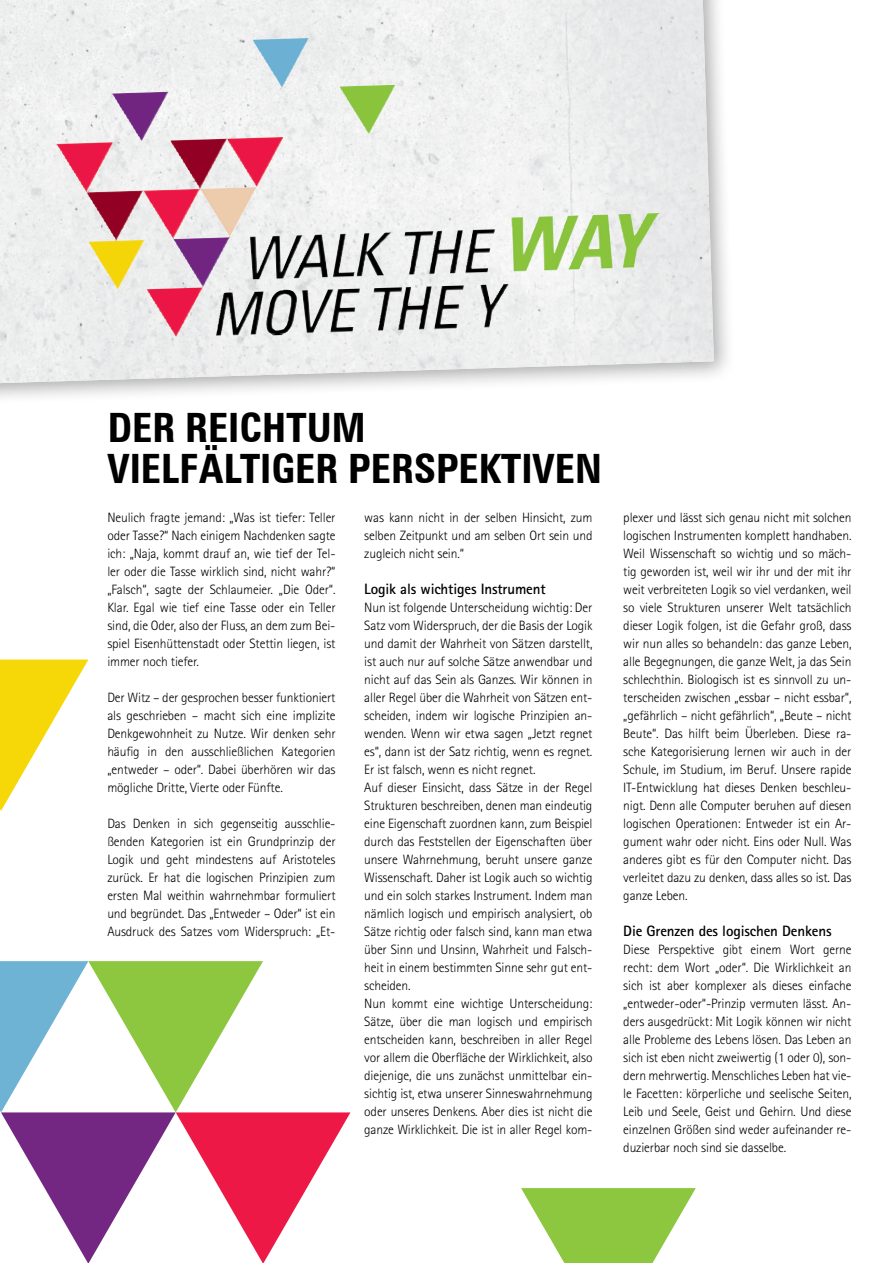
<style>
.page{position:relative;width:893px;height:1263px;background:#fff}
.page>*{position:absolute;margin:0;border:0;box-sizing:border-box;transform-origin:0 0}
.t1{font:700 condensed 40.5px/40.5px "Zurich BT";color:#000}
.t2{font:700 15px "Rotis Sans Serif Std";letter-spacing:-.01em;color:#000}
.t3{font:300 13.5px/18px "Rotis Sans Serif Std";letter-spacing:-.01em;color:#000;text-align:justify}
</style>
<div class="page">
<svg style="left:521px;top:1188px;width:175px;height:75px"></svg>
<svg style="left:0;top:659px;width:88px;height:152px"></svg>
<svg style="left:0;top:961px;width:350px;height:302px"></svg>
<div style="left:0;top:0;width:736px;height:406px;background:#000;opacity:.33"></div>
<img style="left:0;top:0;width:714px;height:383px">
<img style="left:112px;top:38px;width:284px;height:96px">
<h1 class="t1" style="left:107px;top:407px;width:496px">DER REICHTUM<br>VIELFÄLTIGER PERSPEKTIVEN</h1>
<p class="t3" style="left:107px;top:509px;width:230px">Neulich fragte jemand: „Was ist tiefer: Teller oder Tasse?“ Nach einigem Nachdenken sagte ich: „Naja, kommt drauf an, wie tief der Tel&shy;ler oder die Tasse wirklich sind, nicht wahr?“ „Falsch“, sagte der Schlaumeier. „Die Oder“.<br>Klar. Egal wie tief eine Tasse oder ein Teller sind, die Oder, also der Fluss, an dem zum Bei&shy;spiel Eisenhüttenstadt oder Stettin liegen, ist immer noch tiefer.</p>
<p class="t3" style="left:107px;top:689px;width:230px">Der Witz – der gesprochen besser funktioniert als geschrieben – macht sich eine implizite Denkgewohnheit zu Nutze. Wir denken sehr häufig in den ausschließlichen Kategorien „entweder – oder“. Dabei überhören wir das mögliche Dritte, Vierte oder Fünfte.</p>
<p class="t3" style="left:107px;top:815px;width:230px">Das Denken in sich gegenseitig ausschlie&shy;ßenden Kategorien ist ein Grundprinzip der Logik und geht mindestens auf Aristoteles zurück. Er hat die logischen Prinzipien zum ersten Mal weithin wahrnehmbar formuliert und begründet. Das „Entweder – Oder“ ist ein Ausdruck des Satzes vom Widerspruch: „Et-</p>
<p class="t3" style="left:364px;top:509px;width:230px">was kann nicht in der selben Hinsicht, zum selben Zeitpunkt und am selben Ort sein und zugleich nicht sein.“</p>
<p class="t2" style="left:364px;top:579px;width:183px">Logik als wichtiges Instrument</p>
<p class="t3" style="left:364px;top:599px;width:230px;text-align:left">Nun ist folgende Unterscheidung wichtig: Der Satz vom Widerspruch, der die Basis der Logik und damit der Wahrheit von Sätzen darstellt, ist auch nur auf solche Sätze anwendbar und nicht auf das Sein als Ganzes. Wir können in aller Regel über die Wahrheit von Sätzen ent&shy;scheiden, indem wir logische Prinzipien an&shy;wenden. Wenn wir etwa sagen „Jetzt regnet es“, dann ist der Satz richtig, wenn es regnet.<br>Er ist falsch, wenn es nicht regnet.<br>Auf dieser Einsicht, dass Sätze in der Regel Strukturen beschreiben, denen man eindeutig eine Eigenschaft zuordnen kann, zum Beispiel durch das Feststellen der Eigenschaften über unsere Wahrnehmung, beruht unsere ganze Wissenschaft. Daher ist Logik auch so wichtig und ein solch starkes Instrument. Indem man nämlich logisch und empirisch analysiert, ob Sätze richtig oder falsch sind, kann man etwa über Sinn und Unsinn, Wahrheit und Falsch&shy;heit in einem bestimmten Sinne sehr gut ent&shy;scheiden.<br>Nun kommt eine wichtige Unterscheidung:<br>Sätze, über die man logisch und empirisch entscheiden kann, beschreiben in aller Regel vor allem die Oberfläche der Wirklichkeit, also diejenige, die uns zunächst unmittelbar ein&shy;sichtig ist, etwa unserer Sinneswahrnehmung oder unseres Denkens. Aber dies ist nicht die ganze Wirklichkeit. Die ist in aller Regel kom-</p>
<p class="t3" style="left:623px;top:509px;width:230px">plexer und lässt sich genau nicht mit solchen logischen Instrumenten komplett handhaben.<br>Weil Wissenschaft so wichtig und so mäch&shy;tig geworden ist, weil wir ihr und der mit ihr weit verbreiteten Logik so viel verdanken, weil so viele Strukturen unserer Welt tatsächlich dieser Logik folgen, ist die Gefahr groß, dass wir nun alles so behandeln: das ganze Leben, alle Begegnungen, die ganze Welt, ja das Sein schlechthin. Biologisch ist es sinnvoll zu un&shy;terscheiden zwischen „essbar – nicht essbar“, „gefährlich – nicht gefährlich“, „Beute – nicht Beute“. Das hilft beim Überleben. Diese ra&shy;sche Kategorisierung lernen wir auch in der Schule, im Studium, im Beruf. Unsere rapide IT-Entwicklung hat dieses Denken beschleu&shy;nigt. Denn alle Computer beruhen auf diesen logischen Operationen: Entweder ist ein Ar&shy;gument wahr oder nicht. Eins oder Null. Was anderes gibt es für den Computer nicht. Das verleitet dazu zu denken, dass alles so ist. Das ganze Leben.</p>
<p class="t2" style="left:623px;top:921px;width:210px">Die Grenzen des logischen Denkens</p>
<p class="t3" style="left:623px;top:941px;width:230px">Diese Perspektive gibt einem Wort gerne recht: dem Wort „oder“. Die Wirklichkeit an sich ist aber komplexer als dieses einfache „entweder-oder“-Prinzip vermuten lässt. An&shy;ders ausgedrückt: Mit Logik können wir nicht alle Probleme des Lebens lösen. Das Leben an sich ist eben nicht zweiwertig (1 oder 0), son&shy;dern mehrwertig. Menschliches Leben hat vie&shy;le Facetten: körperliche und seelische Seiten, Leib und Seele, Geist und Gehirn. Und diese einzelnen Größen sind weder aufeinander re&shy;duzierbar noch sind sie dasselbe.</p>
</div>
